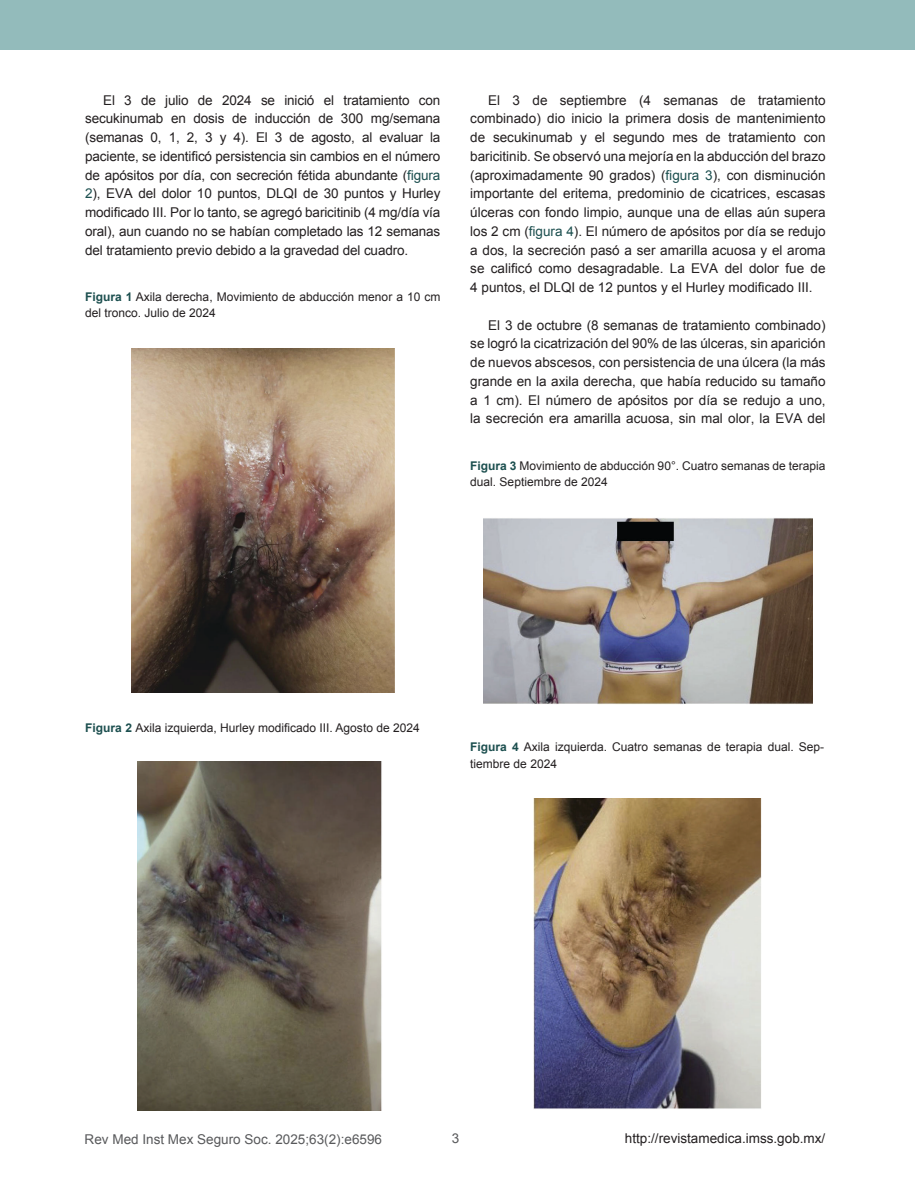
<style>
.page{position:relative;width:915px;height:1191px;background:#fff}
.page>*{position:absolute;margin:0;border:0;box-sizing:border-box;transform-origin:0 0}
.t1{font:13.5px/18.8px "Arial";color:#231f20;text-align:justify}
.t2{font:13.5px "Arial";color:#58595b}
.Figuras{font:12px/16.5px "Arial";color:#231f20}
.s1{color:#1c4f4f}
.s2{font-weight:700;color:#1c4f4f}
</style>
<div class="page">
<div style="left:0;top:0;width:914px;height:50px;background:#93bbbb"></div>
<img style="left:131px;top:348px;width:263px;height:345px">
<img style="left:138px;top:761px;width:244px;height:349px">
<img style="left:483px;top:518px;width:328px;height:186px">
<img style="left:533px;top:798px;width:228px;height:311px">
<p class="t1" style="left:85px;top:91px;width:357px;text-indent:18px">El 3 de julio de 2024 se inició el tratamiento con secukinumab en dosis de inducción de 300 mg/semana (semanas 0, 1, 2, 3 y 4). El 3 de agosto, al evaluar la paciente, se identificó persistencia sin cambios en el número de apósitos por día, con secreción fétida abundante (<span class="s1">figura 2</span>), EVA del dolor 10 puntos, DLQI de 30 puntos y Hurley modificado III. Por lo tanto, se agregó baricitinib (4 mg/día vía oral), aun cuando no se habían completado las 12 semanas del tratamiento previo debido a la gravedad del cuadro.</p>
<p class="Figuras" style="left:85px;top:288px;width:357px"><span class="s2">Figura 1</span> Axila derecha, Movimiento de abducción menor a 10 cm del tronco. Julio de 2024</p>
<p class="t1" style="left:470px;top:91px;width:357px;text-indent:18px">El 3 de septiembre (4 semanas de tratamiento combinado) dio inicio la primera dosis de mantenimiento de secukinumab y el segundo mes de tratamiento con baricitinib. Se observó una mejoría en la abducción del brazo (aproximadamente 90 grados) (<span class="s1">figura 3</span>), con disminución importante del eritema, predominio de cicatrices, escasas úlceras con fondo limpio, aunque una de ellas aún supera los 2 cm (<span class="s1">figura 4</span>). El número de apósitos por día se redujo a dos, la secreción pasó a ser amarilla acuosa y el aroma se calificó como desagradable. La EVA del dolor fue de 4 puntos, el DLQI de 12 puntos y el Hurley modificado III.</p>
<p class="t1" style="left:470px;top:316px;width:357px;text-indent:18px">El 3 de octubre (8 semanas de tratamiento combinado) se logró la cicatrización del 90% de las úlceras, sin aparición de nuevos abscesos, con persistencia de una úlcera (la más grande en la axila derecha, que había reducido su tamaño a 1 cm). El número de apósitos por día se redujo a uno, la secreción era amarilla acuosa, sin mal olor, la EVA del</p>
<p class="Figuras" style="left:470px;top:457px;width:357px"><span class="s2">Figura 3</span> Movimiento de abducción 90°. Cuatro semanas de terapia dual. Septiembre de 2024</p>
<p class="Figuras" style="left:85px;top:720px;width:336px"><span class="s2">Figura 2</span> Axila izquierda, Hurley modificado III. Agosto de 2024</p>
<p class="Figuras" style="left:470px;top:738px;width:355px"><span class="s2">Figura 4</span> Axila izquierda. Cuatro semanas de terapia dual. Sep&shy;tiembre de 2024</p>
<p class="t2" style="left:85px;top:1130px;width:299px">Rev Med Inst Mex Seguro Soc. 2025;63(2):e6596</p>
<p class="t2" style="left:451px;top:1129px;width:9px">3</p>
<p class="t1" style="left:624px;top:1129px;width:202px">http://revistamedica.imss.gob.mx/</p>
</div>
